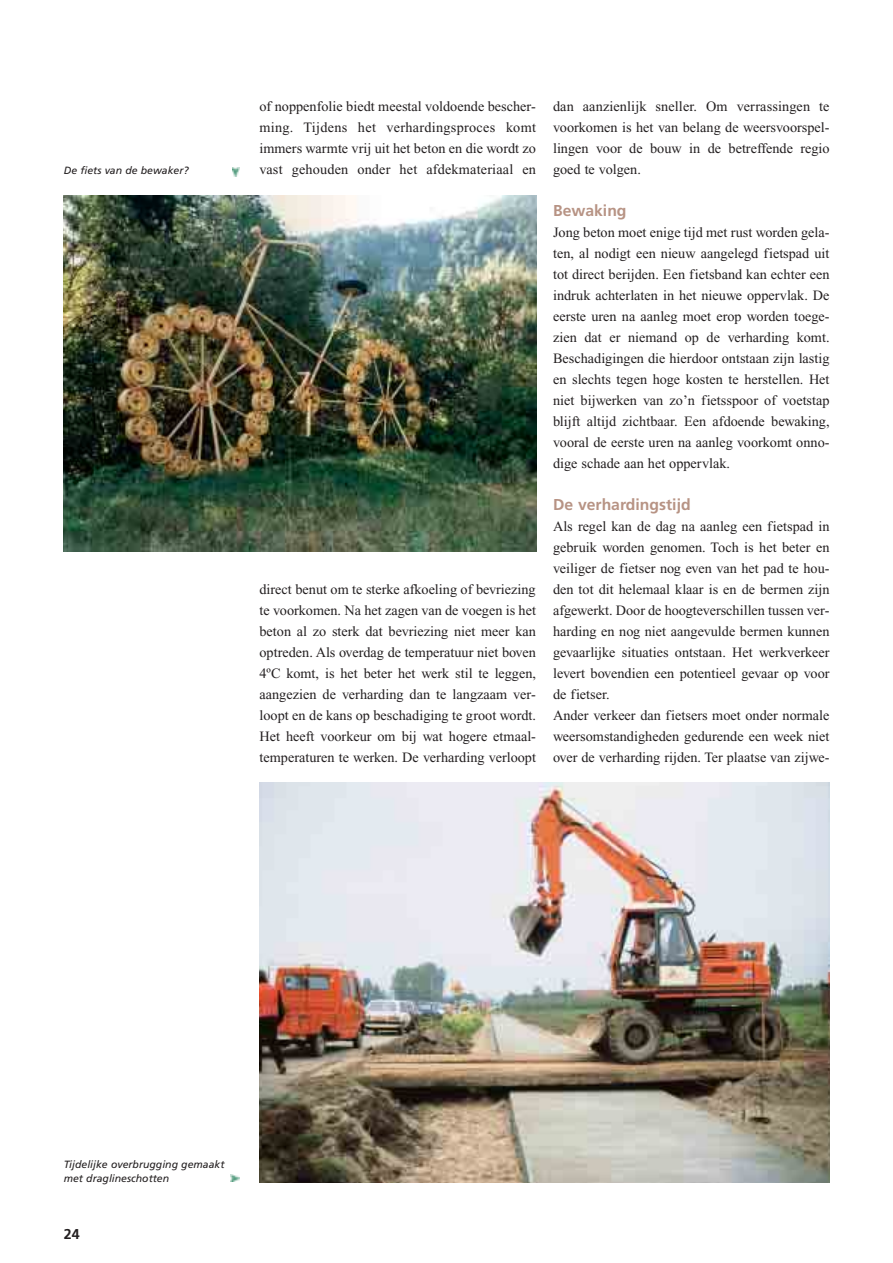
<style>
.page{position:relative;width:893px;height:1263px;background:#fff}
.page>*{position:absolute;margin:0;border:0;box-sizing:border-box;transform-origin:0 0}
.t1{font:700 15.75px "Frutiger";color:#b79384}
.t2{font:14.25px/21px "Times New Roman";color:#231f20;text-align:justify}
.t3{font:700 14.25px "Frutiger";color:#231f20}
.t4{font:italic 10.5px/13.5px "Frutiger";color:#231f20}
</style>
<div class="page">
<img style="left:64px;top:195px;width:472px;height:357px">
<img style="left:259px;top:783px;width:570px;height:399px">
<svg style="left:232px;top:167px;width:7px;height:9px"></svg>
<svg style="left:231px;top:1174px;width:9px;height:7px"></svg>
<p class="t4" style="left:64px;top:164px;width:126px">De fiets van de bewaker?</p>
<p class="t2" style="left:259px;top:97px;width:278px">of noppenfolie biedt meestal voldoende bescher&shy;ming. Tijdens het verhardingsproces komt immers warmte vrij uit het beton en die wordt zo vast gehouden onder het afdekmateriaal en</p>
<p class="t2" style="left:259px;top:580px;width:278px">direct benut om te sterke afkoeling of bevriezing te voorkomen. Na het zagen van de voegen is het beton al zo sterk dat bevriezing niet meer kan optreden. Als overdag de temperatuur niet boven 4ºC komt, is het beter het werk stil te leggen, aangezien de verharding dan te langzaam ver&shy;loopt en de kans op beschadiging te groot wordt.<br>Het heeft voorkeur om bij wat hogere etmaal&shy;temperaturen te werken. De verharding verloopt</p>
<p class="t2" style="left:553px;top:97px;width:278px">dan aanzienlijk sneller. Om verrassingen te voorkomen is het van belang de weersvoorspel&shy;lingen voor de bouw in de betreffende regio goed te volgen.</p>
<p class="t1" style="left:553px;top:204px;width:75px">Bewaking</p>
<p class="t2" style="left:553px;top:223px;width:278px">Jong beton moet enige tijd met rust worden gela&shy;ten, al nodigt een nieuw aangelegd fietspad uit tot direct berijden. Een fietsband kan echter een indruk achterlaten in het nieuwe oppervlak. De eerste uren na aanleg moet erop worden toege&shy;zien dat er niemand op de verharding komt.<br>Beschadigingen die hierdoor ontstaan zijn lastig en slechts tegen hoge kosten te herstellen. Het niet bijwerken van zo’n fietsspoor of voetstap blijft altijd zichtbaar. Een afdoende bewaking, vooral de eerste uren na aanleg voorkomt onno&shy;dige schade aan het oppervlak.</p>
<p class="t1" style="left:553px;top:498px;width:139px">De verhardingstijd</p>
<p class="t2" style="left:553px;top:517px;width:278px;text-align:left">Als regel kan de dag na aanleg een fietspad in gebruik worden genomen. Toch is het beter en veiliger de fietser nog even van het pad te hou&shy;den tot dit helemaal klaar is en de bermen zijn afgewerkt. Door de hoogteverschillen tussen ver&shy;harding en nog niet aangevulde bermen kunnen gevaarlijke situaties ontstaan. Het werkverkeer levert bovendien een potentieel gevaar op voor de fietser.<br>Ander verkeer dan fietsers moet onder normale weersomstandigheden gedurende een week niet over de verharding rijden. Ter plaatse van zijwe-</p>
<p class="t4" style="left:64px;top:1159px;width:162px">Tijdelijke overbrugging gemaakt met draglineschotten</p>
<p class="t3" style="left:64px;top:1228px;width:17px">24</p>
</div>
